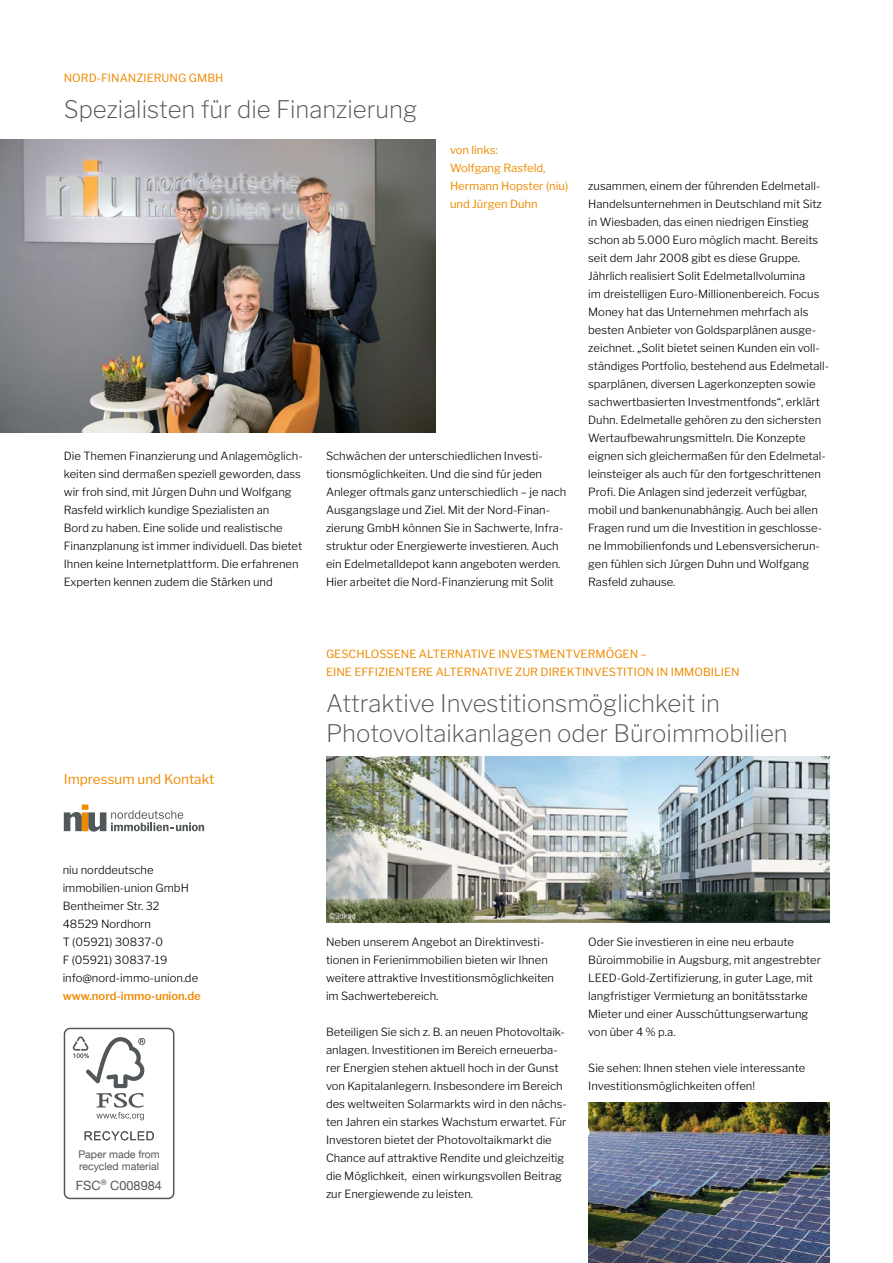
<style>
.page{position:relative;width:893px;height:1263px;background:#fff}
.page>*{position:absolute;margin:0;border:0;box-sizing:border-box;transform-origin:0 0}
.t1{font:200 24px/30px "Libre Franklin";color:#52575a}
.t2{font:13.5px "Libre Franklin";color:#ef8a00}
.t3{font:12.75px "Helvetica Neue";color:#52575a}
.t4{font:300 11.25px/18px "Libre Franklin";color:#000}
.t5{font:11.25px/18px "Libre Franklin";color:#ef8a00}
.t6{font:600 11.25px "Libre Franklin";color:#ef8a00}
.t7{font:10.5px/12px "Helvetica Neue";color:#52575a}
</style>
<div class="page">
<img style="left:0;top:139px;width:436px;height:293px">
<svg style="left:64px;top:804px;width:140px;height:28px"></svg>
<div style="left:64px;top:1028px;width:110px;height:171px;border:2px solid #52575a;border-radius:6px"></div>
<svg style="left:73px;top:1036px;width:72px;height:84px"></svg>
<svg style="left:85px;top:1131px;width:69px;height:9px"></svg>
<img style="left:326px;top:756px;width:503px;height:167px">
<img style="left:588px;top:1102px;width:241px;height:161px">
<p class="t5" style="left:64px;top:69px;width:161px">NORD-FINANZIERUNG GMBH</p>
<h1 class="t1" style="left:64px;top:94px;width:355px">Spezialisten für die Finanzierung</h1>
<p class="t5" style="left:450px;top:141px;width:120px">von links:<br>Wolfgang Rasfeld,<br>Hermann Hopster (niu) und Jürgen Duhn</p>
<p class="t4" style="left:64px;top:447px;width:240px">Die Themen Finanzierung und Anlagemöglich&shy;keiten sind dermaßen speziell geworden, dass wir froh sind, mit Jürgen Duhn und Wolfgang Rasfeld wirklich kundige Spezialisten an<br>Bord zu haben. Eine solide und realistische Finanzplanung ist immer individuell. Das bietet Ihnen keine Internetplattform. Die erfahrenen Experten kennen zudem die Stärken und</p>
<p class="t4" style="left:326px;top:447px;width:242px">Schwächen der unterschiedlichen Investi&shy;tionsmöglichkeiten. Und die sind für jeden Anleger oftmals ganz unterschiedlich – je nach Ausgangslage und Ziel. Mit der Nord-Finan&shy;zierung GmbH können Sie in Sachwerte, Infra&shy;struktur oder Energiewerte investieren. Auch ein Edelmetalldepot kann angeboten werden.<br>Hier arbeitet die Nord-Finanzierung mit Solit</p>
<p class="t4" style="left:588px;top:177px;width:242px">zusammen, einem der führenden Edelmetall-Handelsunternehmen in Deutschland mit Sitz in Wiesbaden, das einen niedrigen Einstieg schon ab 5.000 Euro möglich macht. Bereits seit dem Jahr 2008 gibt es diese Gruppe.<br>Jährlich realisiert Solit Edelmetallvolumina<br>im dreistelligen Euro-Millionenbereich. Focus Money hat das Unternehmen mehrfach als besten Anbieter von Goldsparplänen ausge&shy;zeichnet. „Solit bietet seinen Kunden ein voll&shy;ständiges Portfolio, bestehend aus Edelmetall&shy;sparplänen, diversen Lagerkonzepten sowie sachwertbasierten Investmentfonds“, erklärt Duhn. Edelmetalle gehören zu den sichersten Wertaufbewahrungsmitteln. Die Konzepte eignen sich gleichermaßen für den Edelmetal&shy;leinsteiger als auch für den fortgeschrittenen Profi. Die Anlagen sind jederzeit verfügbar, mobil und bankenunabhängig. Auch bei allen Fragen rund um die Investition in geschlosse&shy;ne Immobilienfonds und Lebensversicherun&shy;gen fühlen sich Jürgen Duhn und Wolfgang Rasfeld zuhause.</p>
<p class="t2" style="left:64px;top:771px;width:152px">Impressum und Kontakt</p>
<p class="t4" style="left:63px;top:861px;width:137px">niu norddeutsche immobilien-union GmbH<br>Bentheimer Str. 32<br>48529 Nordhorn<br>T (05921) 30837-0<br>F (05921) 30837-19 info@nord-immo-union.de</p>
<p class="t6" style="left:63px;top:989px;width:139px">www.nord-immo-union.de</p>
<p class="t7" style="left:78px;top:1148px;width:83px">Paper made from recycled material</p>
<p class="t3" style="left:76px;top:1176px;width:88px">FSC<sup>®</sup> C008984</p>
<p class="t5" style="left:326px;top:645px;width:415px">GESCHLOSSENE ALTERNATIVE INVESTMENTVERMÖGEN –<br>EINE EFFIZIENTERE ALTERNATIVE ZUR DIREKTINVESTITION IN IMMOBILIEN</p>
<h1 class="t1" style="left:326px;top:688px;width:463px">Attraktive Investitionsmöglichkeit in<br>Photovoltaikanlagen oder Büroimmobilien</h1>
<p class="t4" style="left:326px;top:933px;width:230px">Neben unserem Angebot an Direktinvesti&shy;tionen in Ferienimmobilien bieten wir Ihnen weitere attraktive Investitionsmöglichkeiten im Sachwertebereich.</p>
<p class="t4" style="left:326px;top:1023px;width:242px">Beteiligen Sie sich z. B. an neuen Photovoltaik&shy;anlagen. Investitionen im Bereich erneuerba&shy;rer Energien stehen aktuell hoch in der Gunst von Kapitalanlegern. Insbesondere im Bereich des weltweiten Solarmarkts wird in den nächs&shy;ten Jahren ein starkes Wachstum erwartet. Für Investoren bietet der Photovoltaikmarkt die Chance auf attraktive Rendite und gleichzeitig die Möglichkeit, einen wirkungsvollen Beitrag zur Energiewende zu leisten.</p>
<p class="t4" style="left:588px;top:933px;width:234px">Oder Sie investieren in eine neu erbaute Büroimmobilie in Augsburg, mit angestrebter LEED-Gold-Zertifizierung, in guter Lage, mit langfristiger Vermietung an bonitätsstarke Mieter und einer Ausschüttungserwartung von über 4 % p.a.</p>
<p class="t4" style="left:588px;top:1059px;width:219px">Sie sehen: Ihnen stehen viele interessante<br>Investitionsmöglichkeiten offen!</p>
</div>
